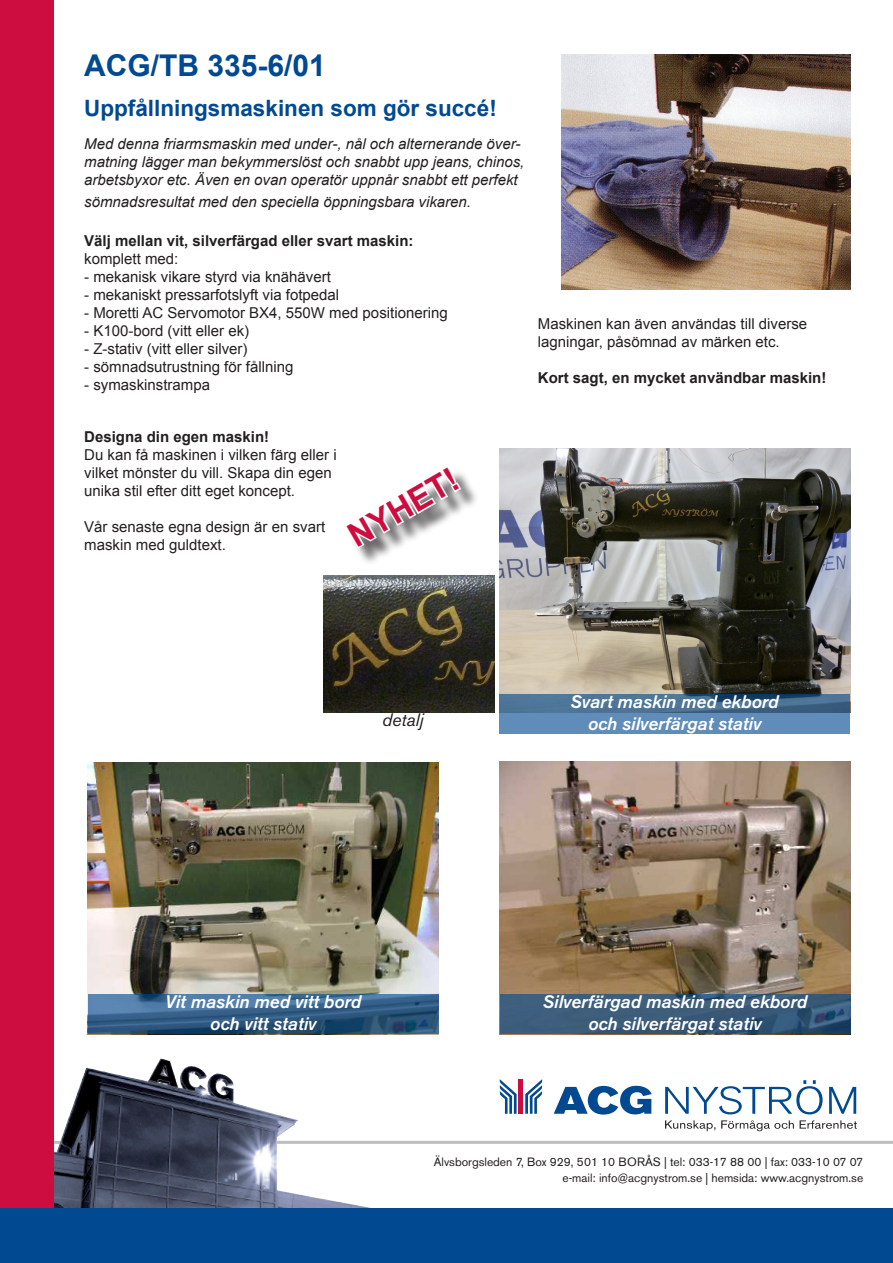
<style>
.page{position:relative;width:893px;height:1263px;background:#fff}
.page>*{position:absolute;margin:0;border:0;box-sizing:border-box;transform-origin:0 0}
.Rubrik{font:700 33px "Arial";color:#cd0d40}
.Rubrik-2{font:700 30px "Arial";color:#014990}
.Underrubrik{font:700 22.5px "Arial";color:#014990}
.Artikelnummer{font:italic 500 18px/21.6px "Akzidenz Grotesk BE";color:#fff;text-align:center}
.Artikelnummer-2{font:italic 18px "Akzidenz Grotesk BE";color:#231f20}
.Brödtext{font:15px/18px "Arial";color:#231f20}
.Brödtext-2{font:italic 15px/18px "Arial";color:#231f20}
.Brödtext-3{font:700 15px "Arial";color:#231f20}
.t1{font:12px "Akzidenz Grotesk BE";color:#231f20}
</style>
<div class="page">
<hr style="left:45px;top:1141px;width:848px;height:3px;background:#bcbdc0">
<img style="left:54px;top:1062px;width:459px;height:147px">
<svg style="left:554px;top:1086px;width:98px;height:28px"></svg>
<svg style="left:665px;top:1080px;width:158px;height:34px"></svg>
<svg style="left:829px;top:1087px;width:27px;height:27px"></svg>
<div style="left:518px;top:1079px;width:5px;height:35px;background:#cd0d40"></div>
<svg style="left:500px;top:1079px;width:17px;height:35px"></svg>
<svg style="left:525px;top:1079px;width:17px;height:35px"></svg>
<svg style="left:665px;top:1120px;width:50px;height:11px"></svg>
<svg style="left:721px;top:1120px;width:73px;height:11px"></svg>
<svg style="left:800px;top:1120px;width:57px;height:9px"></svg>
<div style="left:0;top:0;width:54px;height:1209px;background:#cd0d40"></div>
<div style="left:0;top:1209px;width:893px;height:54px;background:#014990"></div>
<img style="left:561px;top:55px;width:289px;height:234px">
<img style="left:88px;top:762px;width:351px;height:232px">
<img style="left:500px;top:762px;width:350px;height:232px">
<img style="left:500px;top:449px;width:350px;height:245px">
<svg style="left:88px;top:994px;width:351px;height:40px;background:#366087"></svg>
<svg style="left:500px;top:994px;width:350px;height:40px;background:#385978"></svg>
<svg style="left:499px;top:694px;width:351px;height:40px;background:#527ca4"></svg>
<div style="left:347px;top:468px;width:131px;height:97px;background:#231f20;opacity:.72"></div>
<svg style="left:347px;top:468px;width:116px;height:83px"></svg>
<img style="left:323px;top:576px;width:172px;height:136px">
<p class="Rubrik-2" style="left:84px;top:46px;width:243px">ACG/TB 335-6/01</p>
<p class="Underrubrik" style="left:84px;top:93px;width:414px">Uppfållningsmaskinen som gör succé!</p>
<p class="Brödtext-2" style="left:84px;top:135px;width:442px">Med denna friarmsmaskin med under-, nål och alternerande över&shy;matning lägger man bekymmerslöst och snabbt upp jeans, chinos, arbetsbyxor etc. Även en ovan operatör uppnår snabbt ett perfekt</p>
<p class="Brödtext-2" style="left:84px;top:193px;width:388px">sömnadsresultat med den speciella öppningsbara vikaren.</p>
<p class="Brödtext-3" style="left:84px;top:231px;width:331px">Välj mellan vit, silverfärgad eller svart maskin:</p>
<p class="Brödtext" style="left:84px;top:250px;width:96px">komplett med:</p>
<p class="Brödtext" style="left:84px;top:268px;width:248px">- mekanisk vikare styrd via knähävert</p>
<p class="Brödtext" style="left:84px;top:286px;width:257px">- mekaniskt pressarfotslyft via fotpedal</p>
<p class="Brödtext" style="left:84px;top:304px;width:365px">- Moretti AC Servomotor BX4, 550W med positionering</p>
<p class="Brödtext" style="left:84px;top:322px;width:167px">- K100-bord (vitt eller ek)</p>
<p class="Brödtext" style="left:84px;top:340px;width:165px">- Z-stativ (vitt eller silver)</p>
<p class="Brödtext" style="left:84px;top:358px;width:211px">- sömnadsutrustning för fållning</p>
<p class="Brödtext" style="left:84px;top:376px;width:127px">- symaskinstrampa</p>
<p class="Brödtext-3" style="left:84px;top:427px;width:187px">Designa din egen maskin!</p>
<p class="Brödtext" style="left:84px;top:446px;width:254px">Du kan få maskinen i vilken färg eller i vilket mönster du vill. Skapa din egen unika stil efter ditt eget koncept.</p>
<p class="Brödtext" style="left:84px;top:518px;width:242px">Vår senaste egna design är en svart maskin med guldtext.</p>
<p class="Rubrik" style="left:340px;top:519px;width:123px;rotate:-30deg">NYHET!</p>
<p class="Brödtext" style="left:538px;top:315px;width:271px">Maskinen kan även användas till diverse lagningar, påsömnad av märken etc.</p>
<p class="Brödtext-3" style="left:538px;top:368px;width:290px">Kort sagt, en mycket användbar maskin!</p>
<p class="Artikelnummer-2" style="left:382px;top:709px;width:43px">detalj</p>
<p class="Artikelnummer" style="left:571px;top:691px;width:210px">Svart maskin med ekbord och silverfärgat stativ</p>
<p class="Artikelnummer" style="left:165px;top:991px;width:198px">Vit maskin med vitt bord och vitt stativ</p>
<p class="Artikelnummer" style="left:543px;top:991px;width:266px">Silverfärgad maskin med ekbord och silverfärgat stativ</p>
<p class="t1" style="left:434px;top:1155px;width:431px">Älvsborgsleden 7, Box 929, 501 10 BORÅS | tel: 033-17 88 00 | fax: 033-10 07 07</p>
<p class="t1" style="left:562px;top:1171px;width:302px">e-mail: info@acgnystrom.se | hemsida: www.acgnystrom.se</p>
</div>
